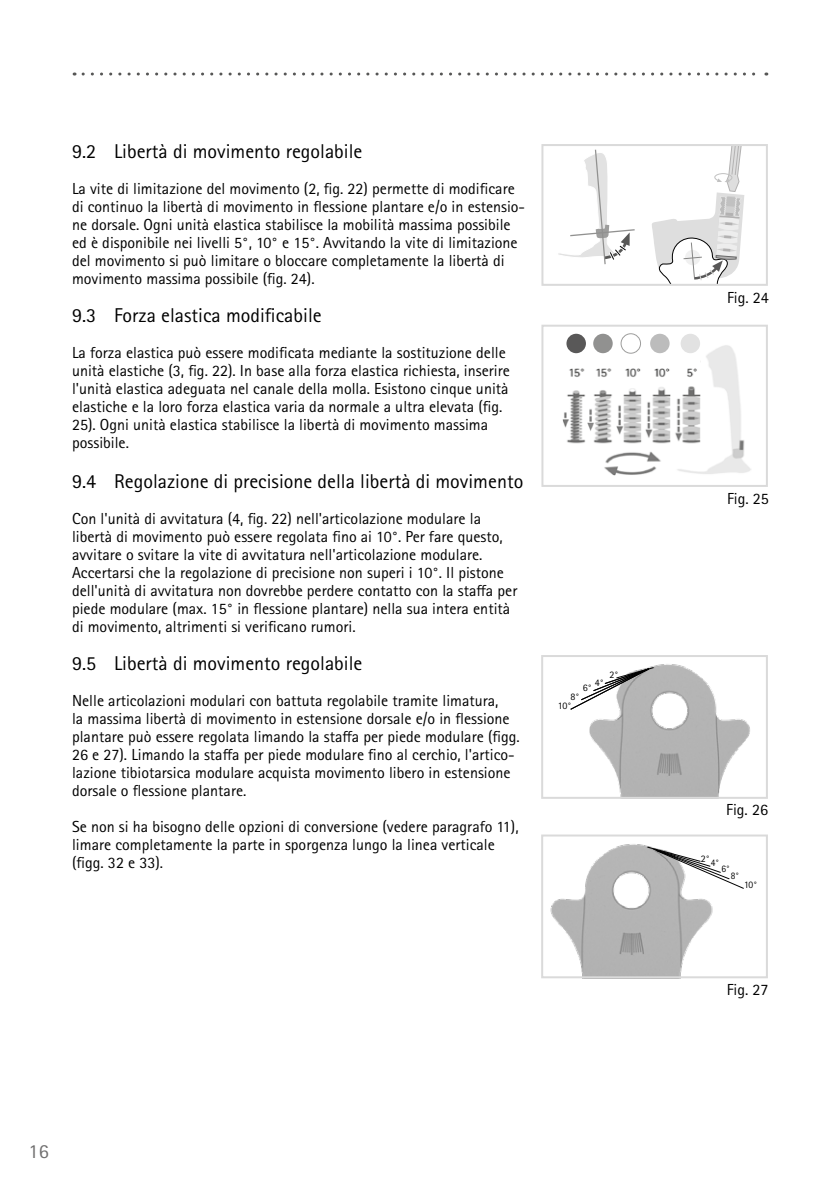
<style>
.page{position:relative;width:840px;height:1191px;background:#fff}
.page>*{position:absolute;margin:0;border:0;box-sizing:border-box;transform-origin:0 0}
.t1{font:20px "Rotis Sans Serif Pro";color:#000}
.t2{font:20px "Rotis Sans Serif Pro";color:#706f6f}
.t3{font:16px/18px "Rotis Sans Serif Pro";color:#000}
.t4{font:10px "Rotis Sans Serif Pro";color:#000}
.t5{font:10px "Rotis Sans Serif Pro";color:#000;scale:.93 1}
.t6{font:10px "Rotis Sans Serif Pro";color:#000;scale:.95 1}
</style>
<div class="page">
<svg style="left:83px;top:73px;width:683px;height:3px"></svg>
<svg style="left:558px;top:150px;width:76px;height:114px"></svg>
<svg style="left:652px;top:147px;width:92px;height:136px"></svg>
<div style="left:541px;top:144px;width:226px;height:142px;border:2px solid #dadada"></div>
<img style="left:562px;top:343px;width:189px;height:132px">
<div style="left:566px;top:334px;width:19px;height:19px;background:#595858;border-radius:50%"></div>
<div style="left:593px;top:334px;width:19px;height:19px;background:#919190;border-radius:50%"></div>
<div style="left:620px;top:333px;width:20px;height:20px;border:1px solid #9d9d9c;border-radius:50%"></div>
<div style="left:649px;top:334px;width:20px;height:19px;background:#bcbcbc;border-radius:50%"></div>
<div style="left:680px;top:334px;width:19px;height:19px;background:#e2e2e2;border-radius:50%"></div>
<div style="left:541px;top:325px;width:226px;height:162px;border:2px solid #dadada"></div>
<img style="left:550px;top:844px;width:163px;height:131px">
<div style="left:541px;top:834px;width:226px;height:144px;border:2px solid #dadada"></div>
<svg style="left:646px;top:846px;width:98px;height:43px"></svg>
<img style="left:589px;top:664px;width:161px;height:132px">
<div style="left:541px;top:655px;width:226px;height:144px;border:2px solid #dadada"></div>
<svg style="left:570px;top:667px;width:83px;height:43px"></svg>
<p class="t1" style="left:72px;top:139px;width:292px">9.2 Libertà di movimento regolabile</p>
<p class="t3" style="left:72px;top:180px;width:454px">La vite di limitazione del movimento (2, fig. 22) permette di modificare di continuo la libertà di movimento in flessione plantare e/o in estensio&shy;ne dorsale. Ogni unità elastica stabilisce la mobilità massima possibile ed è disponibile nei livelli 5°, 10° e 15°. Avvitando la vite di limitazione del movimento si può limitare o bloccare completamente la libertà di movimento massima possibile (fig. 24).</p>
<p class="t1" style="left:72px;top:303px;width:251px">9.3 Forza elastica modificabile</p>
<p class="t3" style="left:72px;top:344px;width:439px">La forza elastica può essere modificata mediante la sostituzione delle unità elastiche (3, fig. 22). In base alla forza elastica richiesta, inserire l'unità elastica adeguata nel canale della molla. Esistono cinque unità elastiche e la loro forza elastica varia da normale a ultra elevata (fig.<br>25). Ogni unità elastica stabilisce la libertà di movimento massima possibile.</p>
<p class="t1" style="left:72px;top:469px;width:452px">9.4 Regolazione di precisione della libertà di movimento</p>
<p class="t3" style="left:72px;top:510px;width:446px">Con l'unità di avvitatura (4, fig. 22) nell'articolazione modulare la libertà di movimento può essere regolata fino ai 10°. Per fare questo, avvitare o svitare la vite di avvitatura nell'articolazione modulare.<br>Accertarsi che la regolazione di precisione non superi i 10°. Il pistone dell'unità di avvitatura non dovrebbe perdere contatto con la staffa per piede modulare (max. 15° in flessione plantare) nella sua intera entità di movimento, altrimenti si verificano rumori.</p>
<p class="t1" style="left:72px;top:651px;width:292px">9.5 Libertà di movimento regolabile</p>
<p class="t3" style="left:72px;top:692px;width:449px">Nelle articolazioni modulari con battuta regolabile tramite limatura,<br>la massima libertà di movimento in estensione dorsale e/o in flessione plantare può essere regolata limando la staffa per piede modulare (figg.<br>26 e 27). Limando la staffa per piede modulare fino al cerchio, l'artico&shy;lazione tibiotarsica modulare acquista movimento libero in estensione dorsale o flessione plantare.</p>
<p class="t3" style="left:72px;top:818px;width:448px">Se non si ha bisogno delle opzioni di conversione (vedere paragrafo 11), limare completamente la parte in sporgenza lungo la linea verticale (figg. 32 e 33).</p>
<p class="t4" style="left:609px;top:669px;width:10px">2°</p>
<p class="t4" style="left:594px;top:676px;width:10px">4°</p>
<p class="t4" style="left:582px;top:681px;width:10px">6°</p>
<p class="t4" style="left:570px;top:690px;width:10px">8°</p>
<p class="t4" style="left:557px;top:700px;width:15px">10°</p>
<p class="t2" style="left:29px;top:1139px;width:21px">16</p>
<p class="t3" style="left:726px;top:288px;width:43px">Fig. 24</p>
<p class="t3" style="left:726px;top:489px;width:43px">Fig. 25</p>
<p class="t3" style="left:725px;top:801px;width:43px">Fig. 26</p>
<p class="t4" style="left:700px;top:852px;width:10px">2°</p>
<p class="t5" style="left:710px;top:857px;width:10px">4°</p>
<p class="t5" style="left:721px;top:863px;width:10px">6°</p>
<p class="t5" style="left:730px;top:870px;width:10px">8°</p>
<p class="t6" style="left:743px;top:879px;width:15px">10°</p>
<p class="t3" style="left:726px;top:980px;width:43px">Fig. 27</p>
</div>
